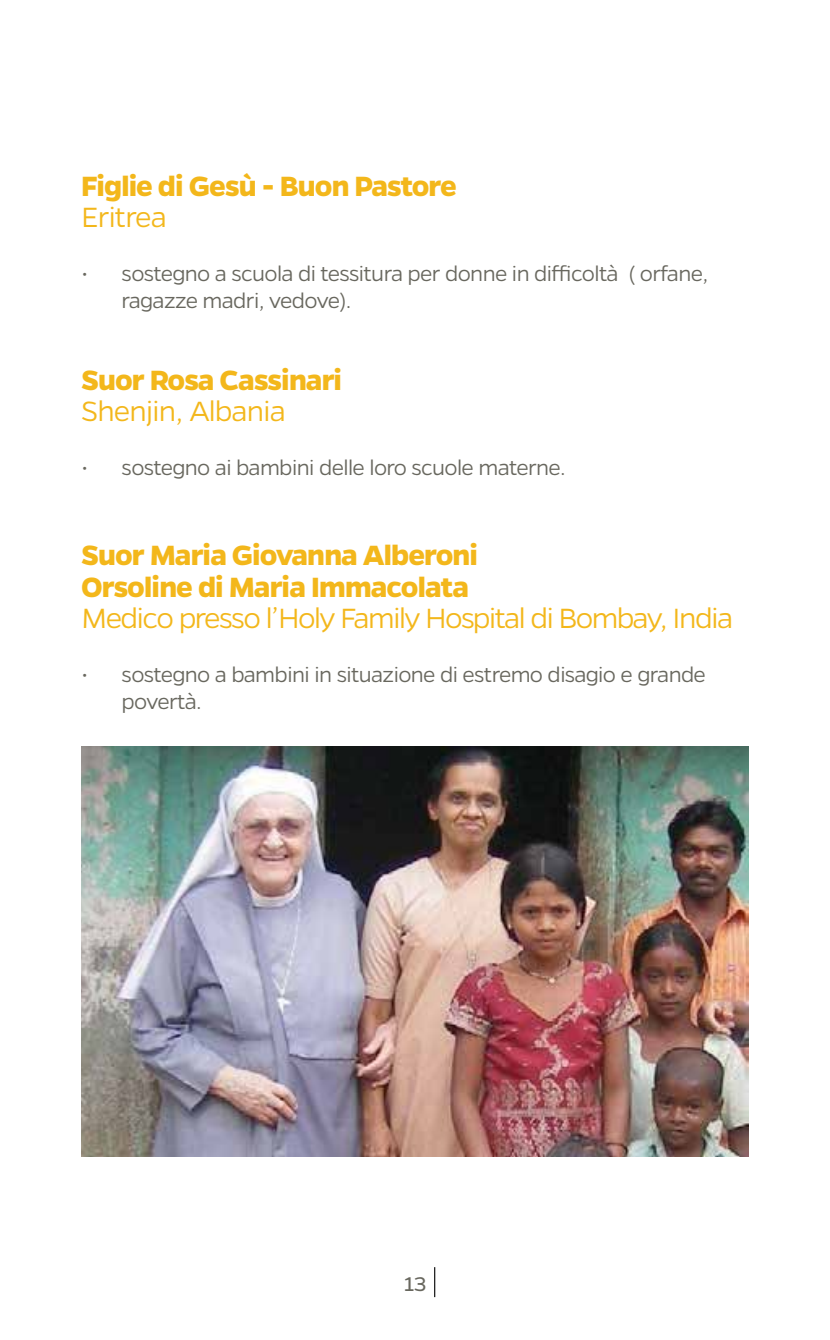
<style>
.page{position:relative;width:830px;height:1340px;background:#fff}
.page>*{position:absolute;margin:0;border:0;box-sizing:border-box;transform-origin:0 0}
.t1{font:700 31.5px/31.5px "Gentona";letter-spacing:-.03em;color:#f3b71b}
.t2{font:300 31.5px "Gentona";letter-spacing:-.045em;color:#f3b71b}
.t3{font:300 31.5px "Gentona";letter-spacing:-.025em;color:#f3b71b}
.t4{font:300 23.62px/27px "Gentona";letter-spacing:-.03em;color:#68675e}
.t5{font:22.5px "Gentona";color:#68675e}
</style>
<div class="page">
<hr style="left:434px;top:1267px;width:1px;height:30px;background:#000">
<img style="left:81px;top:746px;width:667px;height:409px">
<h1 class="t1" style="left:81px;top:170px;width:377px">Figlie di Gesù - Buon Pastore</h1>
<h1 class="t3" style="left:81px;top:200px;width:87px">Eritrea</h1>
<p class="t4" style="left:121px;top:260px;width:588px;text-indent:-40px">• sostegno a scuola di tessitura per donne in difficoltà ( orfane, ragazze madri, vedove).</p>
<h1 class="t1" style="left:81px;top:363px;width:262px">Suor Rosa Cassinari</h1>
<h1 class="t3" style="left:81px;top:393px;width:206px">Shenjin, Albania</h1>
<p class="t4" style="left:81px;top:454px;width:486px">• sostegno ai bambini delle loro scuole materne.</p>
<h1 class="t1" style="left:81px;top:539px;width:398px">Suor Maria Giovanna Alberoni<br>Orsoline di Maria Immacolata</h1>
<h1 class="t2" style="left:81px;top:600px;width:653px">Medico presso l’Holy Family Hospital di Bombay, India</h1>
<p class="t4" style="left:121px;top:661px;width:585px;text-indent:-40px">• sostegno a bambini in situazione di estremo disagio e grande povertà.</p>
<p class="t5" style="left:403px;top:1271px;width:24px">13</p>
</div>
